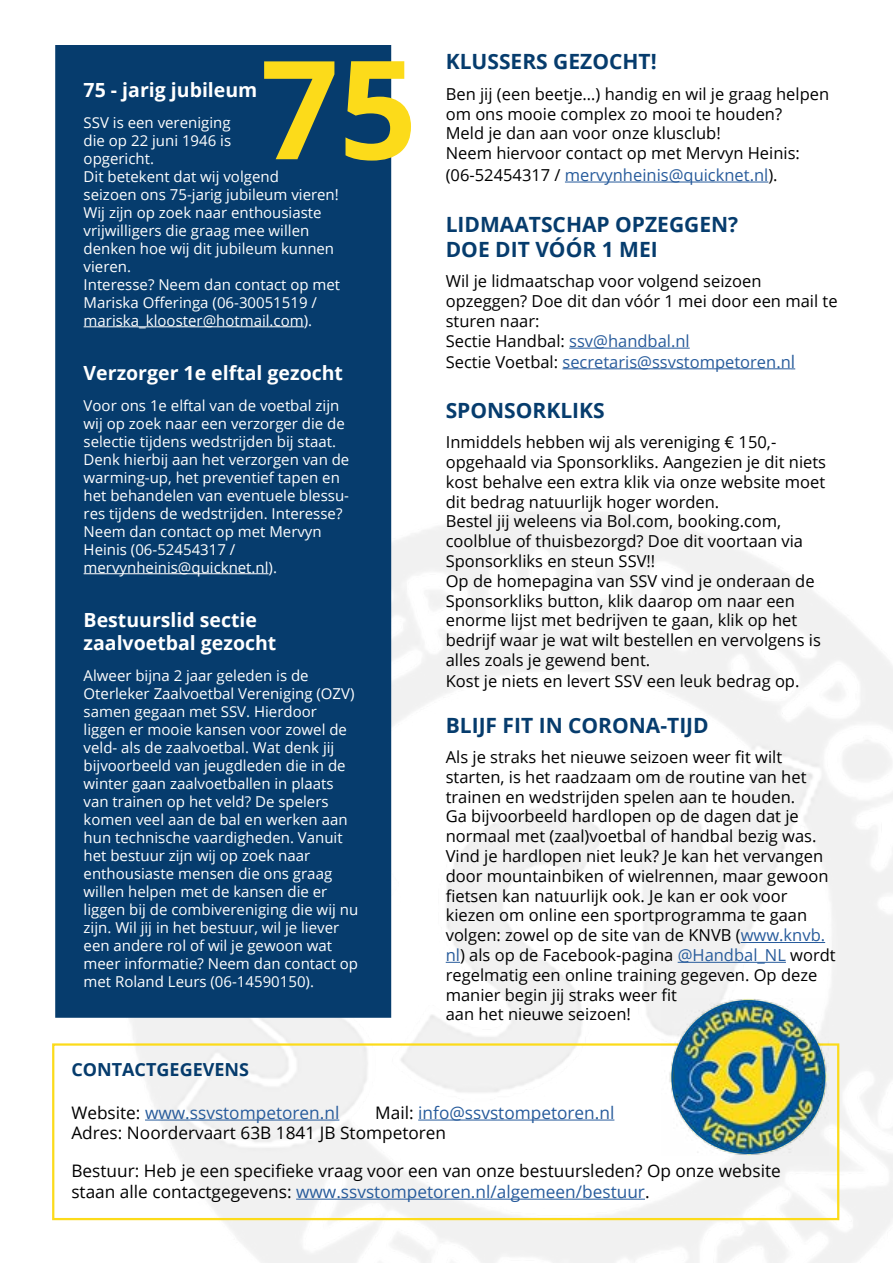
<style>
.page{position:relative;width:893px;height:1263px;background:#fff}
.page>*{position:absolute;margin:0;border:0;box-sizing:border-box;transform-origin:0 0}
.t1{font:700 137.25px "Open Sans";color:#fcdb1a}
.t2{font:700 21px/25.2px "Open Sans";color:#063c6d}
.t3{font:700 19.5px/23.4px "Open Sans";color:#fff}
.t4{font:700 18px "Open Sans";color:#063c6d}
.t5{font:17.25px/20.7px "Open Sans";color:#000}
.t6{font:17.25px "Open Sans";color:#275b9b}
.t7{font:16.5px/19.8px "Open Sans";color:#000}
.t8{font:16.5px "Open Sans";color:#275b9b}
.t9{font:15px/18px "Open Sans";color:#fff}
.s1{color:#000}
.s2{color:#275b9b}
.s3{font-size:17.25px;color:#275b9b}
</style>
<div class="page">
<div style="left:55px;top:45px;width:336px;height:973px;background:#063c6d;border:2px solid #063c6d"></div>
<hr style="left:145px;top:1119px;width:194px;height:1px;background:#275b9b">
<hr style="left:418px;top:1119px;width:196px;height:1px;background:#275b9b">
<hr style="left:296px;top:1199px;width:349px;height:1px;background:#275b9b">
<div style="left:52px;top:1043px;width:787px;height:177px;border:2px solid #fcdb1a"></div>
<hr style="left:565px;top:182px;width:203px;height:1px;background:#275b9b">
<hr style="left:569px;top:348px;width:121px;height:1px;background:#275b9b">
<hr style="left:562px;top:368px;width:229px;height:1px;background:#275b9b">
<hr style="left:741px;top:942px;width:84px;height:1px;background:#275b9b">
<svg style="left:446px;top:962px;width:14px;height:1px"></svg>
<hr style="left:678px;top:962px;width:108px;height:1px;background:#275b9b">
<img style="left:662px;top:999px;width:166px;height:156px">
<hr style="left:84px;top:326px;width:220px;height:1px;background:#fff">
<hr style="left:84px;top:573px;width:185px;height:1px;background:#fff">
<h1 class="t1" style="left:260px;top:12px;width:158px">75</h1>
<p class="t3" style="left:84px;top:78px;width:175px">75 - jarig jubileum</p>
<p class="t9" style="left:84px;top:113px;width:258px">SSV is een vereniging<br>die op 22 juni 1946 is<br>opgericht.<br>Dit betekent dat wij volgend<br>seizoen ons 75-jarig jubileum vieren!<br>Wij zijn op zoek naar enthousiaste vrijwilligers die graag mee willen denken hoe wij dit jubileum kunnen vieren.<br>Interesse? Neem dan contact op met<br>Mariska Offeringa (06-30051519 / mariska_klooster@hotmail.com).</p>
<p class="t3" style="left:84px;top:361px;width:261px">Verzorger 1e elftal gezocht</p>
<p class="t9" style="left:84px;top:396px;width:267px">Voor ons 1e elftal van de voetbal zijn wij op zoek naar een verzorger die de selectie tijdens wedstrijden bij staat.<br>Denk hierbij aan het verzorgen van de warming-up, het preventief tapen en het behandelen van eventuele blessu&shy;res tijdens de wedstrijden. Interesse?<br>Neem dan contact op met Mervyn Heinis (06-52454317 / mervynheinis@quicknet.nl).</p>
<p class="t3" style="left:84px;top:607px;width:194px">Bestuurslid sectie zaalvoetbal gezocht</p>
<p class="t9" style="left:84px;top:666px;width:276px">Alweer bijna 2 jaar geleden is de Oterleker Zaalvoetbal Vereniging (OZV) samen gegaan met SSV. Hierdoor liggen er mooie kansen voor zowel de veld- als de zaalvoetbal. Wat denk jij bijvoorbeeld van jeugdleden die in de winter gaan zaalvoetballen in plaats van trainen op het veld? De spelers komen veel aan de bal en werken aan hun technische vaardigheden. Vanuit het bestuur zijn wij op zoek naar enthousiaste mensen die ons graag willen helpen met de kansen die er liggen bij de combivereniging die wij nu zijn. Wil jij in het bestuur, wil je liever een andere rol of wil je gewoon wat meer informatie? Neem dan contact op met Roland Leurs (06-14590150).</p>
<p class="t2" style="left:446px;top:49px;width:212px">KLUSSERS GEZOCHT!</p>
<p class="t7" style="left:446px;top:83px;width:385px">Ben jij (een beetje…) handig en wil je graag helpen om ons mooie complex zo mooi te houden?<br>Meld je dan aan voor onze klusclub!<br>Neem hiervoor contact op met Mervyn Heinis:</p>
<p class="t8" style="left:446px;top:163px;width:333px"><span class="s1">(06-52454317 /</span> mervynheinis@quicknet.nl<span class="s1">).</span></p>
<p class="t2" style="left:446px;top:211px;width:294px">LIDMAATSCHAP OPZEGGEN?<br>DOE DIT VÓÓR 1 MEI</p>
<p class="t7" style="left:446px;top:271px;width:393px">Wil je lidmaatschap voor volgend seizoen opzeggen? Doe dit dan vóór 1 mei door een mail te sturen naar:<br>Sectie Handbal: <span class="s2">ssv@handbal.nl<br></span>Sectie Voetbal: <span class="s2">secretaris@ssvstompetoren.n</span><span class="s3">l</span></p>
<p class="t2" style="left:446px;top:397px;width:160px">SPONSORKLIKS</p>
<p class="t7" style="left:446px;top:432px;width:382px">Inmiddels hebben wij als vereniging € 150,- opgehaald via Sponsorkliks. Aangezien je dit niets kost behalve een extra klik via onze website moet dit bedrag natuurlijk hoger worden.<br>Bestel jij weleens via Bol.com, booking.com, coolblue of thuisbezorgd? Doe dit voortaan via Sponsorkliks en steun SSV!!<br>Op de homepagina van SSV vind je onderaan de Sponsorkliks button, klik daarop om naar een enorme lijst met bedrijven te gaan, klik op het bedrijf waar je wat wilt bestellen en vervolgens is alles zoals je gewend bent.<br>Kost je niets en levert SSV een leuk bedrag op.</p>
<p class="t2" style="left:446px;top:712px;width:265px">BLIJF FIT IN CORONA-TIJD</p>
<p class="t7" style="left:446px;top:747px;width:391px">Als je straks het nieuwe seizoen weer fit wilt starten, is het raadzaam om de routine van het trainen en wedstrijden spelen aan te houden.<br>Ga bijvoorbeeld hardlopen op de dagen dat je normaal met (zaal)voetbal of handbal bezig was.<br>Vind je hardlopen niet leuk? Je kan het vervangen door mountainbiken of wielrennen, maar gewoon fietsen kan natuurlijk ook. Je kan er ook voor kiezen om online een sportprogramma te gaan volgen: zowel op de site van de KNVB (<span class="s2">www.knvb. nl</span>) als op de Facebook-pagina <span class="s2">@Handbal_NL</span> wordt regelmatig een online training gegeven. Op deze manier begin jij straks weer fit<br>aan het nieuwe seizoen!</p>
<p class="t4" style="left:71px;top:1057px;width:179px">CONTACTGEGEVENS</p>
<p class="t6" style="left:71px;top:1101px;width:269px"><span class="s1">Website:</span> www.ssvstompetoren.nl</p>
<p class="t5" style="left:71px;top:1102px;width:545px;text-indent:304px">Mail: <span class="s2">info@ssvstompetoren.nl<br></span>Adres: Noordervaart 63B 1841 JB Stompetoren</p>
<p class="t5" style="left:71px;top:1160px;width:711px">Bestuur: Heb je een specifieke vraag voor een van onze bestuursleden? Op onze website staan alle contactgegevens: <span class="s2">www.ssvstompetoren.nl/algemeen/bestuur</span>.</p>
</div>
